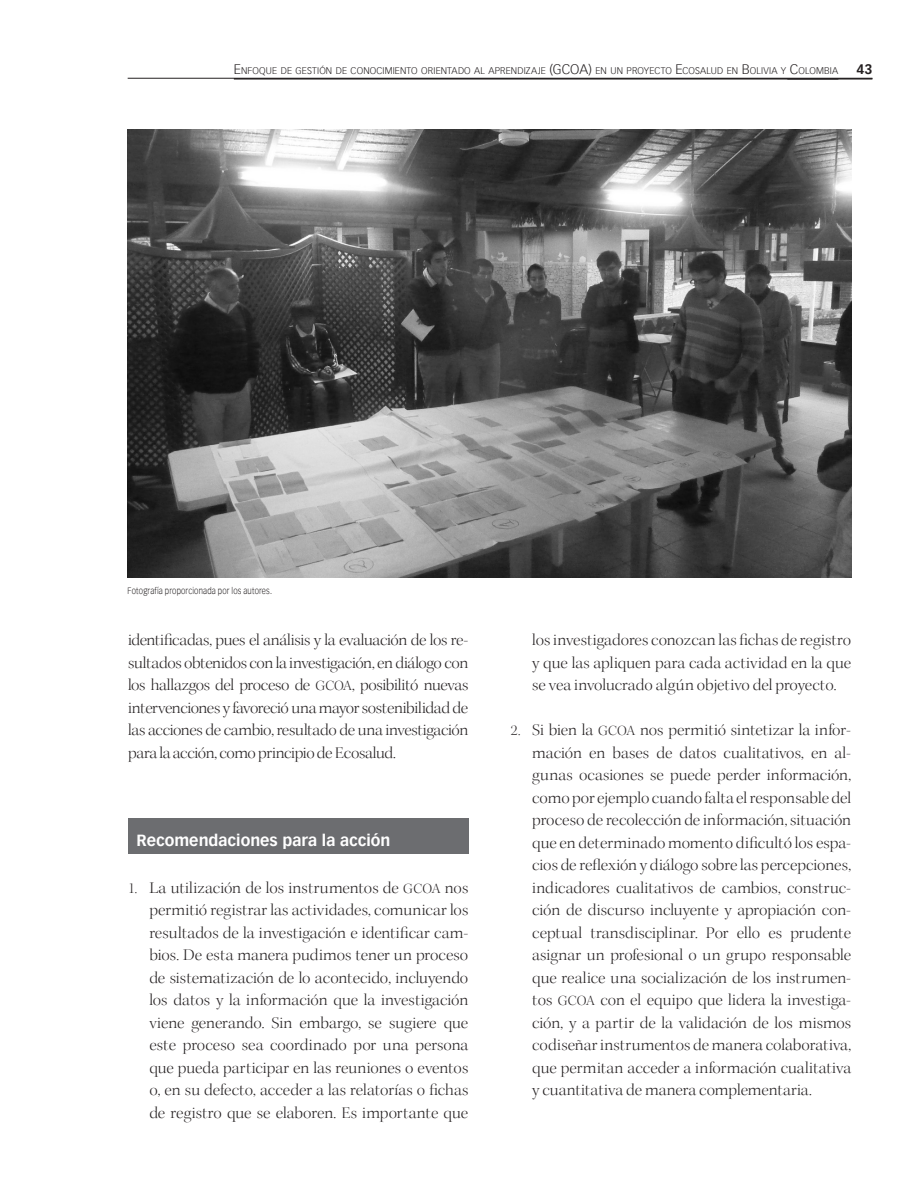
<style>
.page{position:relative;width:915px;height:1191px;background:#fff}
.page>*{position:absolute;margin:0;border:0;box-sizing:border-box;transform-origin:0 0}
.Lista_números{font:16.5px/22.5px "Kepler Std Light Disp";color:#231f20;text-align:justify;scale:1.1 1}
.Body{font:16.5px/22.5px "Kepler Std Light Disp";letter-spacing:-.02em;color:#231f20;text-align:justify;scale:1.1 1}
.Subtítulo_1_blanco{font:700 15.75px "Vectora LT Std";color:#fff}
.t1{font:700 13.5px "Vectora LT Std";color:#231f20}
.t2{font:300 9.45px "Vectora LT Std";letter-spacing:.015em;color:#231f20}
.pie_de_grabado{font:300 9.15px "Vectora LT Std";letter-spacing:.02em;color:#231f20;scale:.85 1}
.s1{font-size:13.5px}
.s2{font-size:14.25px}
.s3{font-size:15px}
</style>
<div class="page">
<hr style="left:787px;top:78px;width:85px;height:2px;background:#231f20">
<hr style="left:234px;top:78px;width:604px;height:2px;background:#231f20">
<hr style="left:128px;top:78px;width:744px;height:1px;background:#231f20">
<div style="left:128px;top:818px;width:340px;height:36px;background:#6c6d70"></div>
<img style="left:128px;top:129px;width:722px;height:449px">
<p class="t2" style="left:234px;top:65px;width:329px"><span class="s1">E</span>NFOQUE DE GESTIÓN DE CONOCIMIENTO ORIENTADO AL APRENDIZAJE <span class="s1">(GCOA</span></p>
<p class="t2" style="left:588px;top:65px;width:251px"><span class="s1">)</span> EN UN PROYECTO <span class="s1">E</span>COSALUD EN <span class="s1">B</span>OLIVIA Y <span class="s1">C</span>OLOMBIA</p>
<p class="t1" style="left:856px;top:61px;width:17px">43</p>
<p class="pie_de_grabado" style="left:128px;top:585px;width:171px">Fotografía proporcionada por los autores.</p>
<p class="Body" style="left:128px;top:629px;width:311px">identificadas, pues el análisis y la evaluación de los re&shy;sultados obtenidos con la investigación, en diálogo con los hallazgos del proceso de <span class="s2">GCOA</span>, posibilitó nuevas intervenciones y favoreció una mayor sostenibilidad de las acciones de cambio, resultado de una investigación para la acción, como principio de Ecosalud.</p>
<p class="Subtítulo_1_blanco" style="left:136px;top:830px;width:255px">Recomendaciones para la acción</p>
<p class="Lista_números" style="left:149px;top:876px;width:291px;text-indent:-21px"><span class="s3">1.</span> La utilización de los instrumentos de <span class="s2">GCOA</span> nos permitió registrar las actividades, comunicar los resultados de la investigación e identificar cam&shy;bios. De esta manera pudimos tener un proceso de sistematización de lo acontecido, incluyendo los datos y la información que la investigación viene generando. Sin embargo, se sugiere que este proceso sea coordinado por una persona que pueda participar en las reuniones o eventos o, en su defecto, acceder a las relatorías o fichas de registro que se elaboren. Es importante que</p>
<p class="Lista_números" style="left:532px;top:629px;width:291px">los investigadores conozcan las fichas de registro y que las apliquen para cada actividad en la que se vea involucrado algún objetivo del proyecto.</p>
<p class="Lista_números" style="left:532px;top:719px;width:291px;text-indent:-21px"><span class="s3">2.</span> Si bien la <span class="s2">GCOA</span> nos permitió sintetizar la infor&shy;mación en bases de datos cualitativos, en al&shy;gunas ocasiones se puede perder información, como por ejemplo cuando falta el responsable del proceso de recolección de información, situación que en determinado momento dificultó los espa&shy;cios de reflexión y diálogo sobre las percepciones, indicadores cualitativos de cambios, construc&shy;ción de discurso incluyente y apropiación con&shy;ceptual transdisciplinar. Por ello es prudente asignar un profesional o un grupo responsable que realice una socialización de los instrumen&shy;tos <span class="s2">GCOA</span> con el equipo que lidera la investiga&shy;ción, y a partir de la validación de los mismos codiseñar instrumentos de manera colaborativa, que permitan acceder a información cualitativa y cuantitativa de manera complementaria.</p>
</div>
